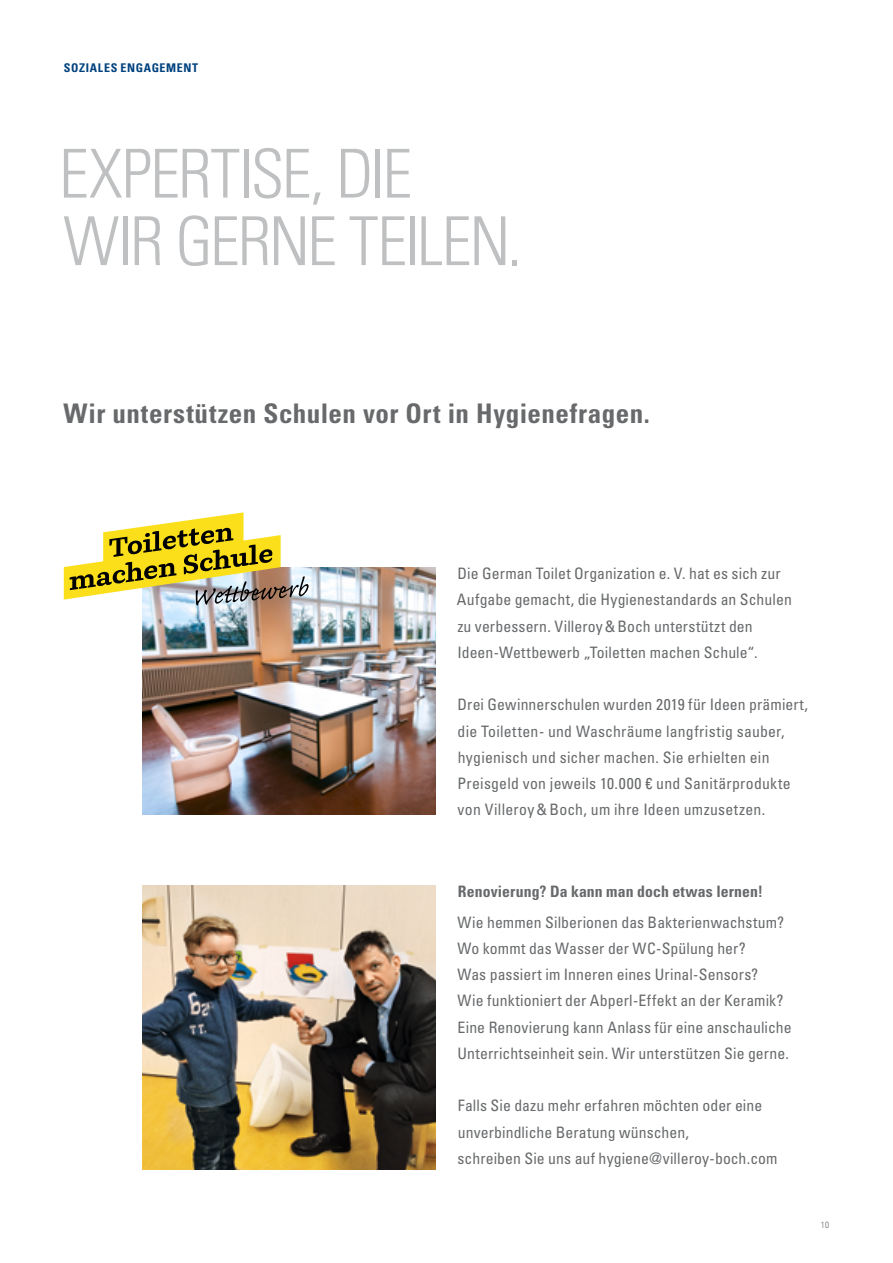
<style>
.page{position:relative;width:893px;height:1263px;background:#fff}
.page>*{position:absolute;margin:0;border:0;box-sizing:border-box;transform-origin:0 0}
.t1{font:300 condensed 67.5px/67.5px "Univers LT";letter-spacing:-.035em;color:#bfc0c1}
.t2{font:700 condensed 27px "Univers LT";letter-spacing:.02em;color:#67696b}
.t3{font:condensed 15.75px/26.2px "Univers LT";letter-spacing:.005em;color:#67696b}
.t4{font:700 condensed 15.75px "Univers LT";letter-spacing:.005em;color:#67696b}
.t5{font:700 condensed 12px "Univers LT";letter-spacing:.055em;color:#00417e}
.t6{font:300 condensed 9px "Univers LT";color:#67696b}
</style>
<div class="page">
<img style="left:142px;top:568px;width:294px;height:246px">
<img style="left:142px;top:885px;width:294px;height:284px">
<svg style="left:64px;top:512px;width:245px;height:93px"></svg>
<p class="t5" style="left:64px;top:61px;width:136px">SOZIALES ENGAGEMENT</p>
<h1 class="t1" style="left:59px;top:140px;width:465px">EXPERTISE, DIE<br>WIR GERNE TEILEN.</h1>
<h2 class="t2" style="left:64px;top:397px;width:588px">Wir unterstützen Schulen vor Ort in Hygienefragen.</h2>
<p class="t3" style="left:457px;top:560px;width:336px">Die German Toilet Organization e. V. hat es sich zur Aufgabe gemacht, die Hygienestandards an Schulen zu verbessern. Villeroy&amp;Boch unterstützt den Ideen-Wettbewerb „Toiletten machen Schule“.</p>
<p class="t3" style="left:457px;top:691px;width:352px">Drei Gewinnerschulen wurden 2019 für Ideen prämiert, die Toiletten- und Waschräume langfristig sauber, hygienisch und sicher machen. Sie erhielten ein Preisgeld von jeweils 10.000 € und Sanitärprodukte von Villeroy&amp;Boch, um ihre Ideen umzusetzen.</p>
<p class="t4" style="left:458px;top:882px;width:307px">Renovierung? Da kann man doch etwas lernen!</p>
<p class="t3" style="left:457px;top:908px;width:336px">Wie hemmen Silberionen das Bakterienwachstum?<br>Wo kommt das Wasser der WC-Spülung her?<br>Was -passiert im Inneren eines Urinal-Sensors?<br>Wie -funktioniert der Abperl-Effekt an der Keramik?<br>Eine -Renovierung kann Anlass für eine anschauliche Unterrichtseinheit sein. Wir unterstützen Sie gerne.</p>
<p class="t3" style="left:458px;top:1092px;width:321px">Falls Sie dazu mehr erfahren möchten oder eine unverbindliche Beratung wünschen,<br>schreiben Sie uns auf hygiene@villeroy-boch.com</p>
<p class="t6" style="left:821px;top:1219px;width:10px">10</p>
</div>
